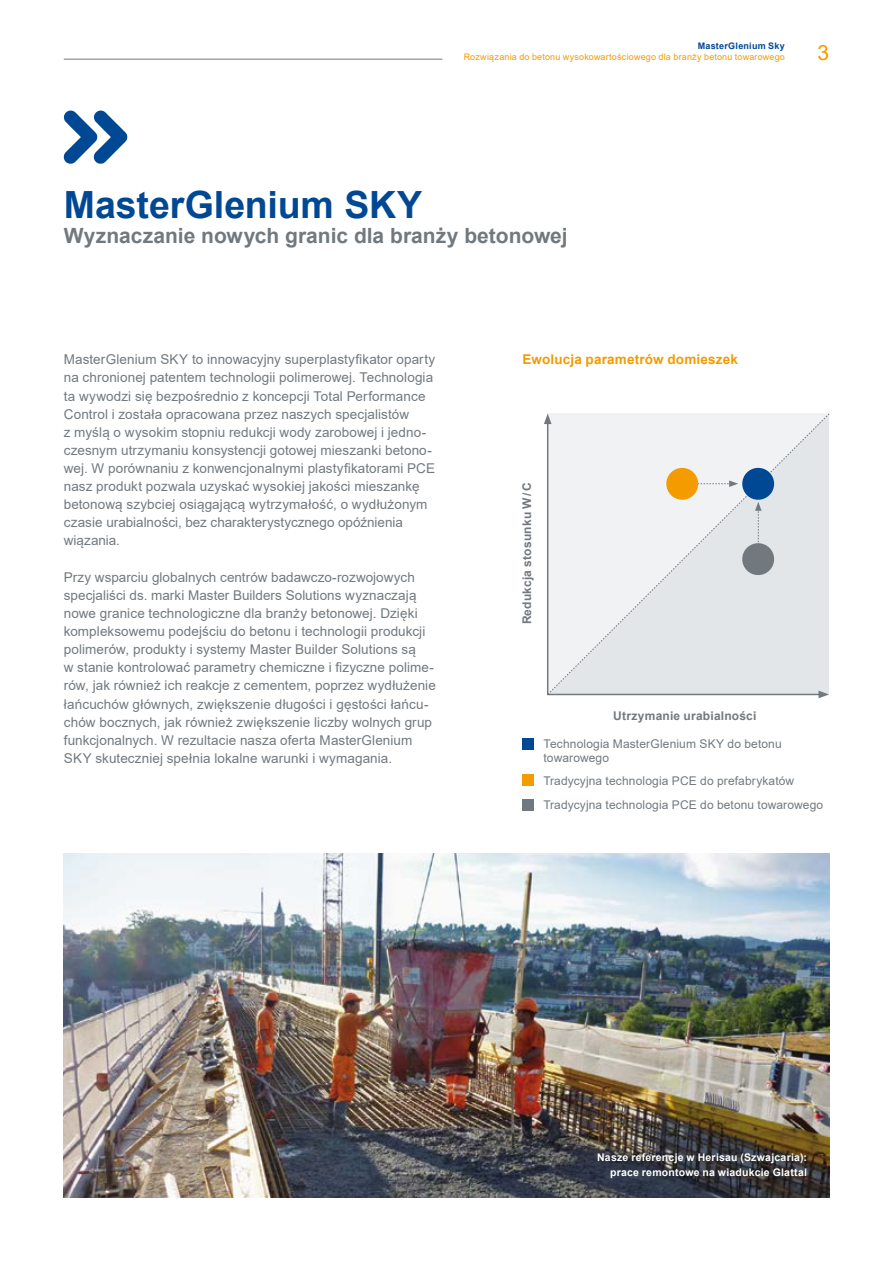
<style>
.page{position:relative;width:893px;height:1263px;background:#fff}
.page>*{position:absolute;margin:0;border:0;box-sizing:border-box;transform-origin:0 0}
.t1{font:700 37.5px "Arial";color:#004894}
.t2{font:700 21px "Arial";color:#72797e}
.t3{font:21px "Arial";color:#f49b00}
.t4{font:13.5px/18.1px "Arial";letter-spacing:.005em;color:#72797e}
.t5{font:700 13.5px "Arial";letter-spacing:.015em;color:#f49b00}
.t6{font:12px/13.5px "Arial";letter-spacing:.01em;color:#72797e}
.t7{font:700 12px "Arial";letter-spacing:.015em;color:#72797e}
.t8{font:700 10.5px/15px "Arial";letter-spacing:.02em;color:#fff;text-align:right}
.t9{font:9px "Arial";letter-spacing:.02em;color:#f49b00}
.t10{font:700 9px "Arial";letter-spacing:.03em;color:#004894}
</style>
<div class="page">
<svg style="left:64px;top:111px;width:63px;height:53px"></svg>
<svg style="left:818px;top:695px;width:10px;height:3px"></svg>
<svg style="left:544px;top:416px;width:3px;height:8px"></svg>
<svg style="left:547px;top:413px;width:283px;height:282px"></svg>
<svg style="left:664px;top:466px;width:112px;height:111px"></svg>
<div style="left:523px;top:738px;width:11px;height:11px;background:#004894"></div>
<div style="left:523px;top:775px;width:11px;height:11px;background:#f49b00"></div>
<div style="left:523px;top:799px;width:11px;height:11px;background:#72797e"></div>
<img style="left:64px;top:854px;width:765px;height:344px">
<hr style="left:64px;top:59px;width:721px;height:1px;background:#72797e">
<div style="left:442px;top:57px;width:343px;height:5px;background:#fff"></div>
<p class="t10" style="left:698px;top:40px;width:89px">MasterGlenium Sky</p>
<p class="t9" style="left:464px;top:50px;width:323px">Rozwiązania do betonu wysokowartościowego dla branży betonu towarowego</p>
<h2 class="t3" style="left:817px;top:38px;width:13px">3</h2>
<h1 class="t1" style="left:64px;top:178px;width:360px">MasterGlenium SKY</h1>
<h2 class="t2" style="left:64px;top:221px;width:505px">Wyznaczanie nowych granic dla branży betonowej</h2>
<p class="t4" style="left:64px;top:350px;width:373px">MasterGlenium SKY to innowacyjny superplastyfikator oparty na chronionej patentem technologii polimerowej. Technologia ta wywodzi się bezpośrednio z koncepcji Total Performance Control i została opracowana przez naszych specjalistów<br>z myślą o wysokim stopniu redukcji wody zarobowej i jedno&shy;czesnym utrzymaniu konsystencji gotowej mieszanki betono&shy;wej. W porównaniu z konwencjonalnymi plastyfikatorami PCE nasz produkt pozwala uzyskać wysokiej jakości mieszankę betonową szybciej osiągającą wytrzymałość, o wydłużonym czasie urabialności, bez charakterystycznego opóźnienia wiązania.</p>
<p class="t4" style="left:64px;top:568px;width:374px">Przy wsparciu globalnych centrów badawczo-rozwojowych specjaliści ds. marki Master Builders Solutions wyznaczają nowe granice technologiczne dla branży betonowej. Dzięki kompleksowemu podejściu do betonu i technologii produkcji polimerów, produkty i systemy Master Builder Solutions są<br>w stanie kontrolować parametry chemiczne i fizyczne polime&shy;rów, jak również ich reakcje z cementem, poprzez wydłużenie łańcuchów głównych, zwiększenie długości i gęstości łańcu&shy;chów bocznych, jak również zwiększenie liczby wolnych grup funkcjonalnych. W rezultacie nasza oferta MasterGlenium SKY skuteczniej spełnia lokalne warunki i wymagania.</p>
<p class="t5" style="left:523px;top:349px;width:217px">Ewolucja parametrów domieszek</p>
<p class="t7" style="left:519px;top:624px;width:143px;rotate:-90deg">Redukcja stosunku W/C</p>
<p class="t7" style="left:613px;top:707px;width:145px">Utrzymanie urabialności</p>
<p class="t6" style="left:543px;top:737px;width:240px">Technologia MasterGlenium SKY do betonu towarowego</p>
<p class="t6" style="left:543px;top:768px;width:281px;line-height:24.3px">Tradycyjna technologia PCE do prefabrykatów<br>Tradycyjna technologia PCE do betonu towarowego</p>
<p class="t8" style="left:597px;top:1150px;width:211px">Nasze referencje w Herisau (Szwajcaria): prace remontowe na wiadukcie Glattal</p>
</div>
